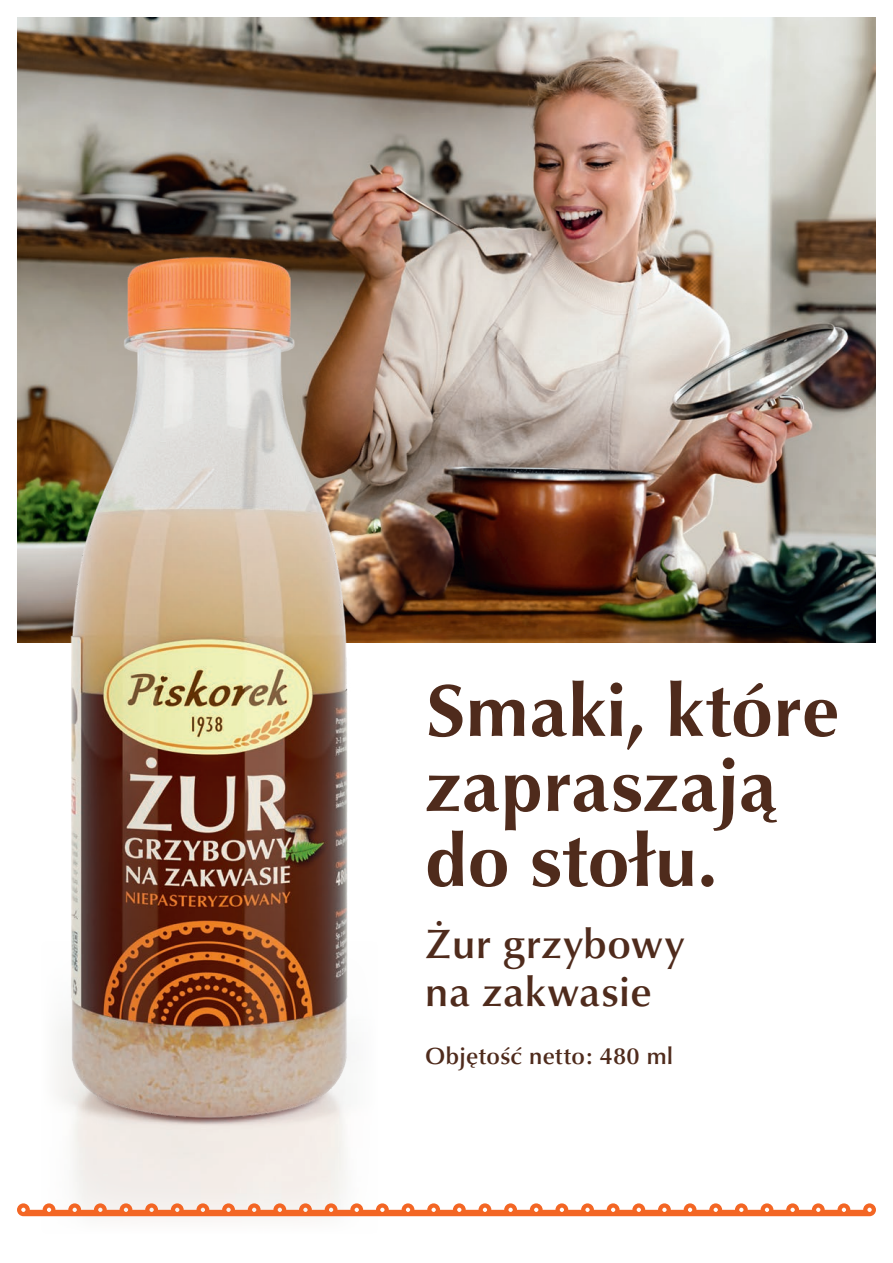
<style>
.page{position:relative;width:893px;height:1263px;background:#fff}
.page>*{position:absolute;margin:0;border:0;box-sizing:border-box;transform-origin:0 0}
.t1{font:700 75px/75px "Classico URW";letter-spacing:.01em;color:#4f2b1c}
.t2{font:500 42px/48px "Classico URW";letter-spacing:.02em;color:#4f2b1c}
.t3{font:500 24px "Classico URW";letter-spacing:.02em;color:#4f2b1c}
</style>
<div class="page">
<img style="left:17px;top:17px;width:859px;height:625px">
<img style="left:42px;top:230px;width:335px;height:919px">
<svg style="left:17px;top:1203px;width:859px;height:13px"></svg>
<p class="t1" style="left:425px;top:669px;width:415px">Smaki, które zapraszają do stołu.</p>
<p class="t2" style="left:425px;top:917px;width:260px">Żur grzybowy na zakwasie</p>
<p class="t3" style="left:425px;top:1038px;width:249px">Objętość netto: 480 ml</p>
</div>
